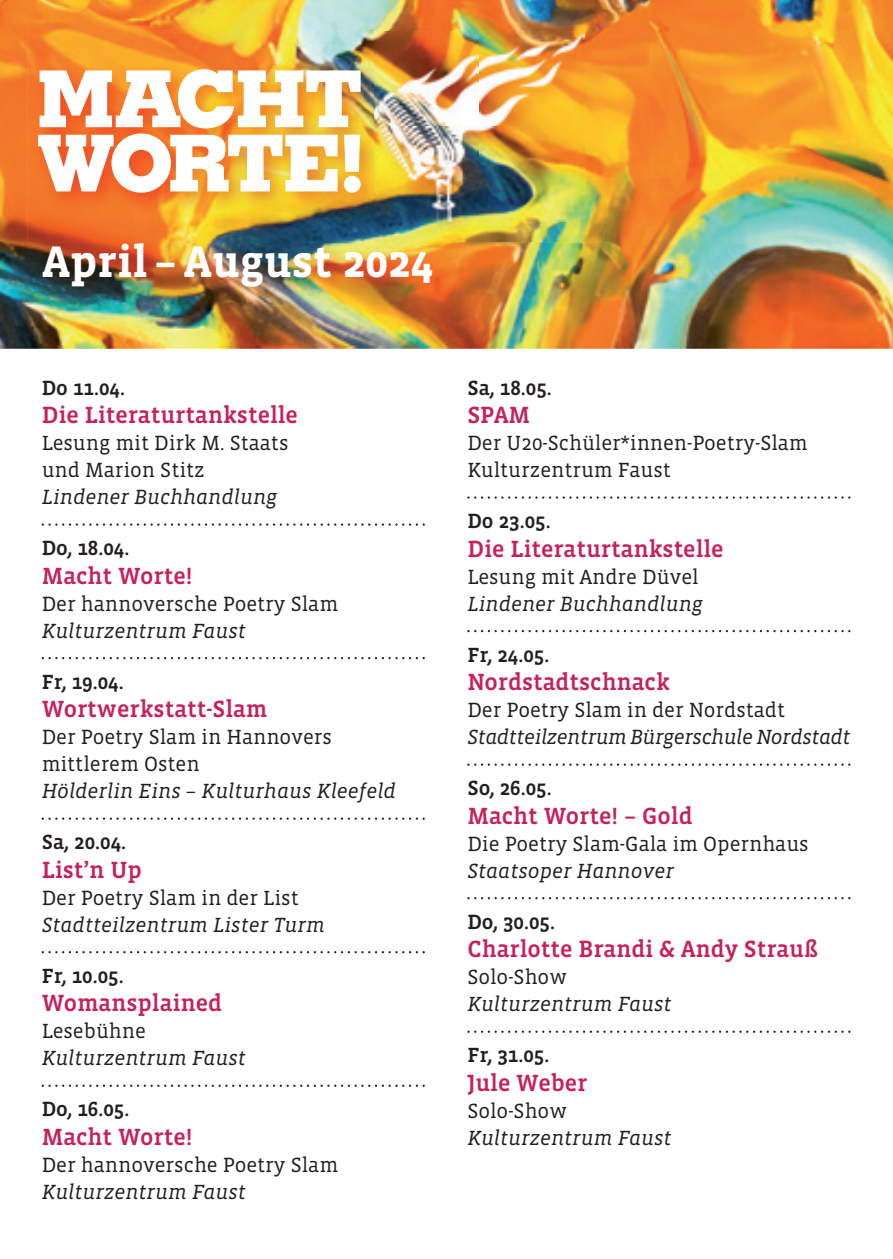
<style>
.page{position:relative;width:893px;height:1259px;background:#fff}
.page>*{position:absolute;margin:0;border:0;box-sizing:border-box;transform-origin:0 0}
.t1{font:700 45.3px "Vista Slab OTCE";color:#fff}
.t2{font:500 24px "Vista Slab OTCE";color:#c7205c}
.t3{font:21px/27px "Vista Slab OTCE";color:#231f20}
.t4{font:italic 21px "Vista Slab OTCE";color:#231f20}
.t5{font:500 21px "Vista Slab OTCE";color:#231f20}
.t6{font:italic 21px "Vista Slab OTCE";letter-spacing:-.02em;color:#231f20}
</style>
<div class="page">
<svg style="left:42px;top:523px;width:383px;height:3px"></svg>
<svg style="left:42px;top:657px;width:383px;height:2px"></svg>
<svg style="left:42px;top:817px;width:383px;height:3px"></svg>
<svg style="left:42px;top:951px;width:383px;height:2px"></svg>
<svg style="left:42px;top:1084px;width:383px;height:3px"></svg>
<svg style="left:467px;top:496px;width:383px;height:3px"></svg>
<svg style="left:467px;top:630px;width:383px;height:2px"></svg>
<svg style="left:467px;top:763px;width:383px;height:3px"></svg>
<svg style="left:467px;top:897px;width:383px;height:2px"></svg>
<svg style="left:467px;top:1030px;width:383px;height:3px"></svg>
<img style="left:0;top:0;width:893px;height:349px">
<img style="left:28px;top:26px;width:576px;height:216px">
<svg style="left:38px;top:69px;width:323px;height:124px"></svg>
<img style="left:374px;top:32px;width:210px;height:190px">
<img style="left:34px;top:234px;width:420px;height:73px">
<h1 class="t1" style="left:43px;top:235px;width:392px">April – August 2024</h1>
<p class="t5" style="left:42px;top:376px;width:85px">Do 11.04.</p>
<p class="t2" style="left:42px;top:401px;width:258px">Die Literaturtankstelle</p>
<p class="t3" style="left:42px;top:429px;width:248px">Lesung mit Dirk M. Staats und Marion Stitz</p>
<p class="t4" style="left:42px;top:485px;width:237px">Lindener Buchhandlung</p>
<p class="t5" style="left:42px;top:536px;width:89px">Do, 18.04.</p>
<p class="t2" style="left:42px;top:562px;width:152px">Macht Worte!</p>
<p class="t3" style="left:42px;top:590px;width:298px">Der hannoversche Poetry Slam</p>
<p class="t4" style="left:42px;top:619px;width:206px">Kulturzentrum Faust</p>
<p class="t5" style="left:42px;top:670px;width:83px">Fr, 19.04.</p>
<p class="t2" style="left:42px;top:695px;width:227px">Wortwerkstatt-Slam</p>
<p class="t3" style="left:42px;top:723px;width:292px">Der Poetry Slam in Hannovers mittlerem Osten</p>
<p class="t4" style="left:42px;top:779px;width:356px">Hölderlin Eins – Kulturhaus Kleefeld</p>
<p class="t5" style="left:42px;top:830px;width:86px">Sa, 20.04.</p>
<p class="t2" style="left:42px;top:856px;width:102px">List’n Up</p>
<p class="t3" style="left:42px;top:884px;width:259px">Der Poetry Slam in der List</p>
<p class="t4" style="left:42px;top:913px;width:285px">Stadtteilzentrum Lister Turm</p>
<p class="t5" style="left:42px;top:964px;width:83px">Fr, 10.05.</p>
<p class="t2" style="left:42px;top:989px;width:182px">Womansplained</p>
<p class="t3" style="left:42px;top:1017px;width:106px">Lesebühne</p>
<p class="t4" style="left:42px;top:1046px;width:206px">Kulturzentrum Faust</p>
<p class="t5" style="left:42px;top:1097px;width:89px">Do, 16.05.</p>
<p class="t2" style="left:42px;top:1123px;width:152px">Macht Worte!</p>
<p class="t3" style="left:42px;top:1151px;width:298px">Der hannoversche Poetry Slam</p>
<p class="t4" style="left:42px;top:1180px;width:206px">Kulturzentrum Faust</p>
<p class="t5" style="left:467px;top:376px;width:86px">Sa, 18.05.</p>
<p class="t2" style="left:467px;top:401px;width:64px">SPAM</p>
<p class="t3" style="left:467px;top:429px;width:342px">Der U20 -Schüler*innen -Poetry-Slam<br>Kulturzentrum Faust</p>
<p class="t5" style="left:467px;top:509px;width:85px">Do 23.05.</p>
<p class="t2" style="left:467px;top:535px;width:258px">Die Literaturtankstelle</p>
<p class="t3" style="left:467px;top:563px;width:233px">Lesung mit Andre Düvel</p>
<p class="t4" style="left:467px;top:592px;width:237px">Lindener Buchhandlung</p>
<p class="t5" style="left:467px;top:643px;width:83px">Fr, 24.05.</p>
<p class="t2" style="left:467px;top:668px;width:204px">Nordstadtschnack</p>
<p class="t3" style="left:467px;top:696px;width:319px">Der Poetry Slam in der Nordstadt</p>
<p class="t6" style="left:467px;top:725px;width:385px">Stadtteilzentrum Bürgerschule Nordstadt</p>
<p class="t5" style="left:467px;top:776px;width:86px">So, 26.05.</p>
<p class="t2" style="left:467px;top:802px;width:227px">Macht Worte! – Gold</p>
<p class="t3" style="left:467px;top:830px;width:343px">Die Poetry Slam-Gala im Opernhaus</p>
<p class="t4" style="left:467px;top:859px;width:208px">Staatsoper Hannover</p>
<p class="t5" style="left:467px;top:910px;width:89px">Do, 30.05.</p>
<p class="t2" style="left:467px;top:935px;width:352px">Charlotte Brandi &amp; Andy Strauß</p>
<p class="t3" style="left:467px;top:963px;width:101px">Solo-Show</p>
<p class="t4" style="left:467px;top:992px;width:206px">Kulturzentrum Faust</p>
<p class="t5" style="left:467px;top:1043px;width:83px">Fr, 31.05.</p>
<p class="t2" style="left:467px;top:1069px;width:122px">Jule Weber</p>
<p class="t3" style="left:467px;top:1097px;width:101px">Solo-Show</p>
<p class="t4" style="left:467px;top:1126px;width:206px">Kulturzentrum Faust</p>
</div>
